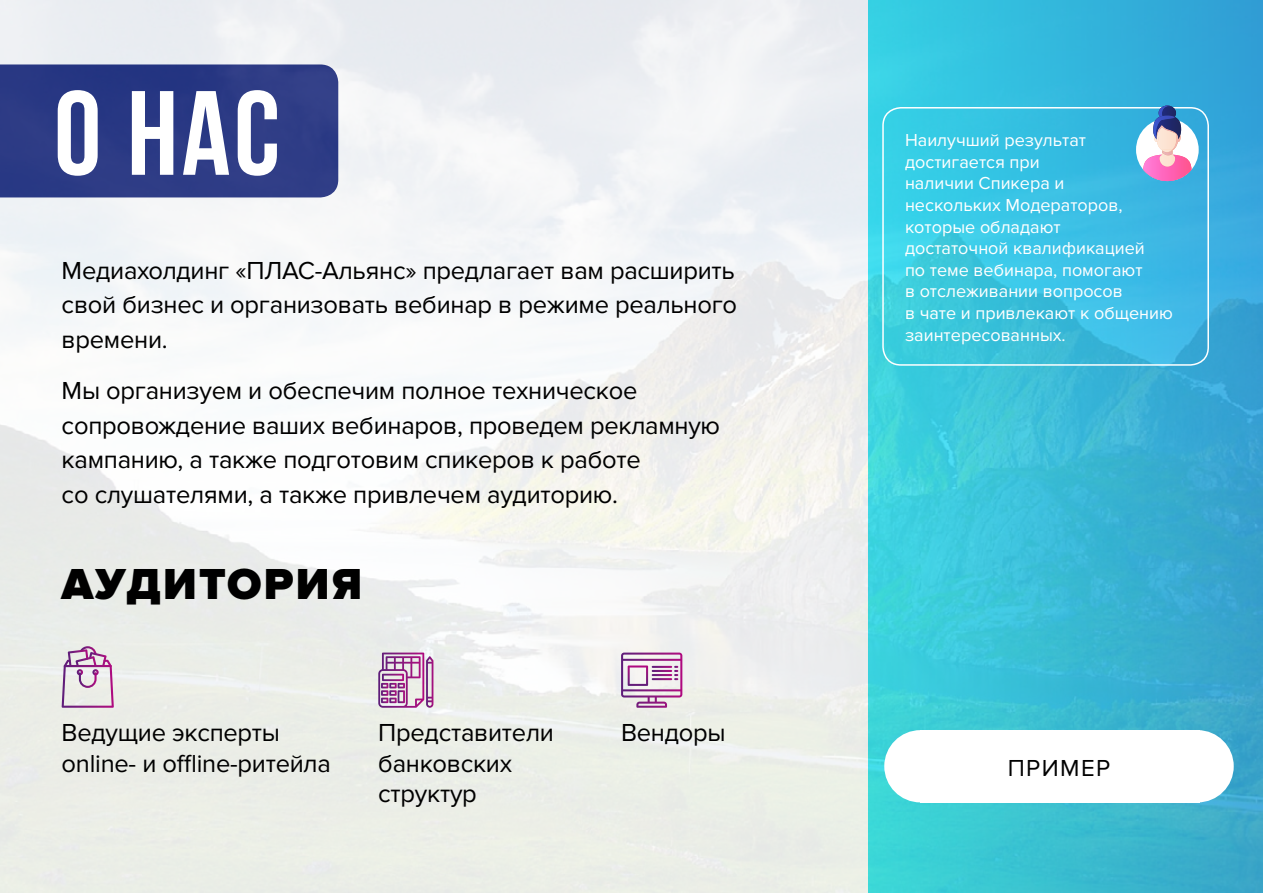
<style>
.page{position:relative;width:1263px;height:893px;background:#fff}
.page>*{position:absolute;margin:0;border:0;box-sizing:border-box;transform-origin:0 0}
.t1{font:700 119.55px "Bebas Neue";color:#fff}
.t2{font:900 45px "Proxima Nova";letter-spacing:.05em;color:#000}
.t3{font:25.5px/34.5px "Proxima Nova";letter-spacing:-.01em;color:#000}
.t4{font:24px "Proxima Nova";letter-spacing:.06em;color:#000}
.t5{font:18px/21.6px "Proxima Nova";color:#fff}
</style>
<div class="page">
<img style="left:0;top:0;width:868px;height:893px">
<img style="left:868px;top:0;width:395px;height:893px">
<svg style="left:62px;top:646px;width:52px;height:62px;background:#d4bbcf"></svg>
<svg style="left:621px;top:653px;width:61px;height:55px"></svg>
<svg style="left:378px;top:653px;width:55px;height:55px;background:#c092ba"></svg>
<div style="left:882px;top:107px;width:327px;height:259px;border:2px solid #fff;border-radius:18px"></div>
<svg style="left:1136px;top:105px;width:64px;height:76px"></svg>
<img style="left:1153px;top:116px;width:26px;height:23px">
<div style="left:884px;top:730px;width:72px;height:72px;background:#fff;border-radius:50%"></div>
<div style="left:1161px;top:730px;width:73px;height:72px;background:#fff;border-radius:50%"></div>
<div style="left:920px;top:730px;width:280px;height:72px;background:#fff"></div>
<h1 class="t1" style="left:54px;top:68px;width:228px">О нас</h1>
<p class="t3" style="left:62px;top:253px;width:677px;text-align:justify">Медиахолдинг «ПЛАС-Альянс» предлагает вам расширить свой бизнес и организовать вебинар в режиме реального времени.</p>
<p class="t3" style="left:62px;top:374px;width:660px">Мы организуем и обеспечим полное техническое сопровождение ваших вебинаров, проведем рекламную кампанию, а также подготовим спикеров к работе<br>со слушателями, а также привлечем аудиторию.</p>
<h2 class="t2" style="left:62px;top:558px;width:302px">АУДИТОРИЯ</h2>
<p class="t3" style="left:62px;top:717px;width:271px;line-height:30.6px">Ведущие эксперты online- и offline-ритейла</p>
<p class="t3" style="left:378px;top:717px;width:177px;line-height:30.6px">Представители банковских структур</p>
<p class="t3" style="left:621px;top:716px;width:106px">Вендоры</p>
<p class="t5" style="left:905px;top:130px;width:269px">Наилучший результат достигается при<br>наличии Спикера и<br>нескольких Модераторов, которые обладают<br>достаточной квалификацией<br>по теме вебинара, помогают<br>в отслеживании вопросов<br>в чате и привлекают к общению заинтересованных.</p>
<p class="t4" style="left:1008px;top:754px;width:104px">ПРИМЕР</p>
</div>
